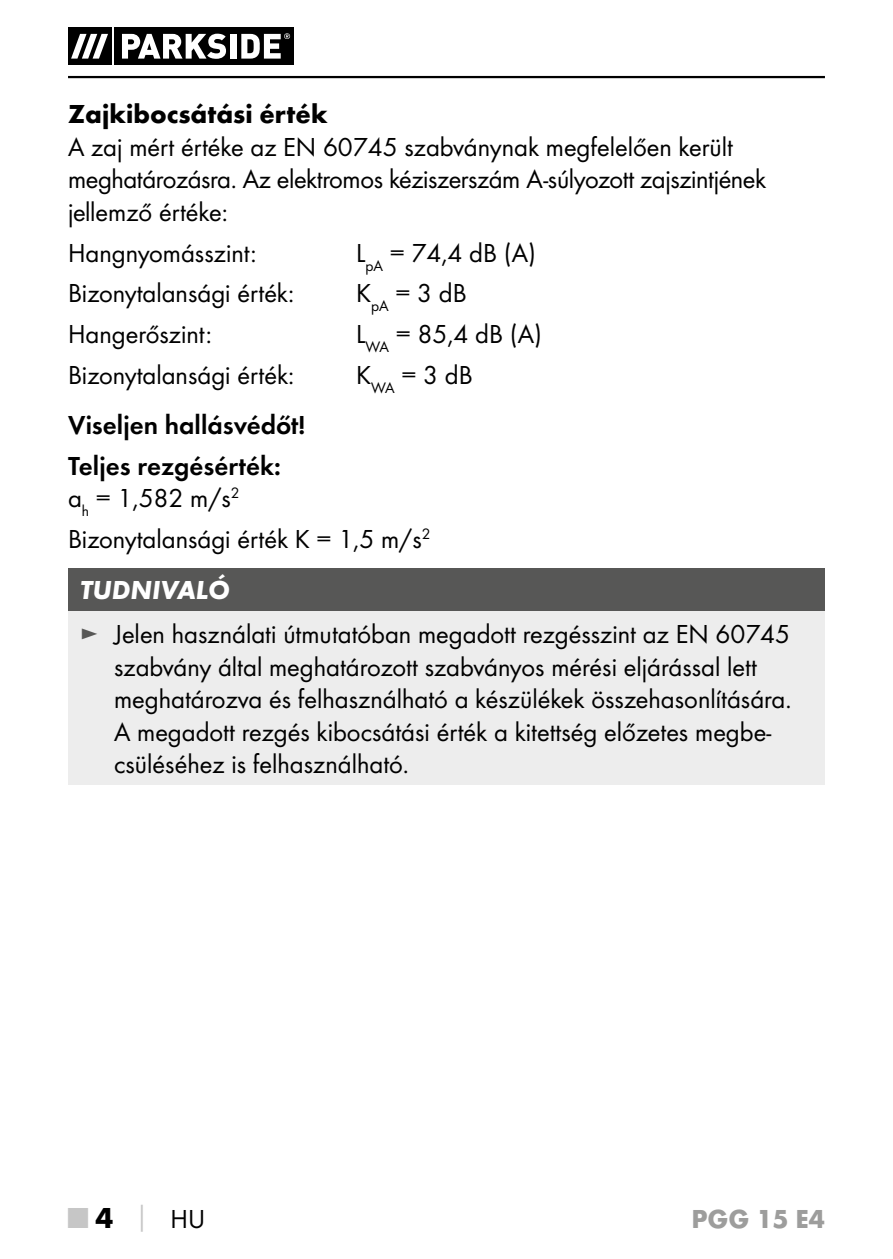
<style>
.page{position:relative;width:893px;height:1259px;background:#fff}
.page>*{position:absolute;margin:0;border:0;box-sizing:border-box;transform-origin:0 0}
.t1{font:27px/32.4px "Futura Boo";color:#000}
.t2{font:27px/40.8px "Futura Dem";color:#000}
.t3{font:700 27px "Futura";color:#000}
.t4{font:italic 700 27px "Futura";color:#fff}
.t5{font:700 27px "Futura";color:#9d9d9c}
.s1{color:#575756}
.s2{font-family:"Futura";font-weight:700;font-size:30px;color:#c6c6c6}
.s3{font-family:"Futura";font-weight:700;font-size:30px}
.s4{font-family:"Futura";font-weight:700;color:#c6c6c6}
</style>
<div class="page">
<hr style="left:68px;top:76px;width:757px;height:2px;background:#000">
<div style="left:68px;top:27px;width:225px;height:38px;background:linear-gradient(to bottom,#fff,#fff)"></div>
<div style="left:68px;top:28px;width:43px;height:37px;background:#000"></div>
<div style="left:114px;top:28px;width:179px;height:37px;background:#000"></div>
<svg style="left:71px;top:34px;width:37px;height:25px"></svg>
<svg style="left:122px;top:34px;width:104px;height:25px"></svg>
<div style="left:230px;top:34px;width:6px;height:25px;background:#fff"></div>
<svg style="left:241px;top:33px;width:49px;height:26px"></svg>
<div style="left:68px;top:568px;width:757px;height:43px;background:#575756"></div>
<div style="left:68px;top:611px;width:757px;height:174px;background:#ededed"></div>
<p class="t3" style="left:68px;top:98px;width:261px">Zajkibocsátási érték</p>
<p class="t1" style="left:68px;top:130px;width:700px">A zaj mért értéke az EN 60745 szabványnak megfelelően került meghatározásra. Az elektromos kéziszerszám A-súlyozott zajszintjének jellemző értéke:</p>
<p class="t1" style="left:68px;top:236px;width:190px">Hangnyomásszint:</p>
<p class="t1" style="left:356px;top:236px;width:181px">L<sub>pA</sub> = 74,4 dB (A)</p>
<p class="t1" style="left:68px;top:277px;width:228px">Bizonytalansági érték:</p>
<p class="t1" style="left:356px;top:277px;width:112px">K<sub>pA</sub> = 3 dB</p>
<p class="t1" style="left:68px;top:318px;width:145px">Hangerőszint:</p>
<p class="t1" style="left:356px;top:318px;width:187px">L<sub>WA</sub> = 85,4 dB (A)</p>
<p class="t1" style="left:68px;top:359px;width:228px">Bizonytalansági érték:</p>
<p class="t1" style="left:356px;top:359px;width:118px">K<sub>WA</sub> = 3 dB</p>
<p class="t2" style="left:68px;top:404px;width:239px">Viseljen hallásvédőt!<br>Teljes rezgésérték:</p>
<p class="t1" style="left:68px;top:477px;width:364px;line-height:40.8px">a<sub>h</sub> = 1,582 m/s<sup>2<br></sup>Bizonytalansági érték K = 1,5 m/s<sup>2</sup></p>
<p class="t4" style="left:80px;top:573px;width:151px">TUDNIVALÓ</p>
<p class="t1" style="left:114px;top:618px;width:678px;text-indent:-34px"><span class="s1">►</span> Jelen használati útmutatóban megadott rezgésszint az EN 60745 szabvány által meghatározott szabványos mérési eljárással lett meghatározva és felhasználható a készülékek összehasonlítására.<br>A megadott rezgés kibocsátási érték a kitettség előzetes megbe&shy;csüléséhez is felhasználható.</p>
<p class="t1" style="left:68px;top:1202px;width:139px"><span class="s2">■</span> <span class="s3">4</span> <span class="s4">│</span> HU</p>
<p class="t5" style="left:691px;top:1202px;width:135px">PGG 15 E4</p>
</div>
